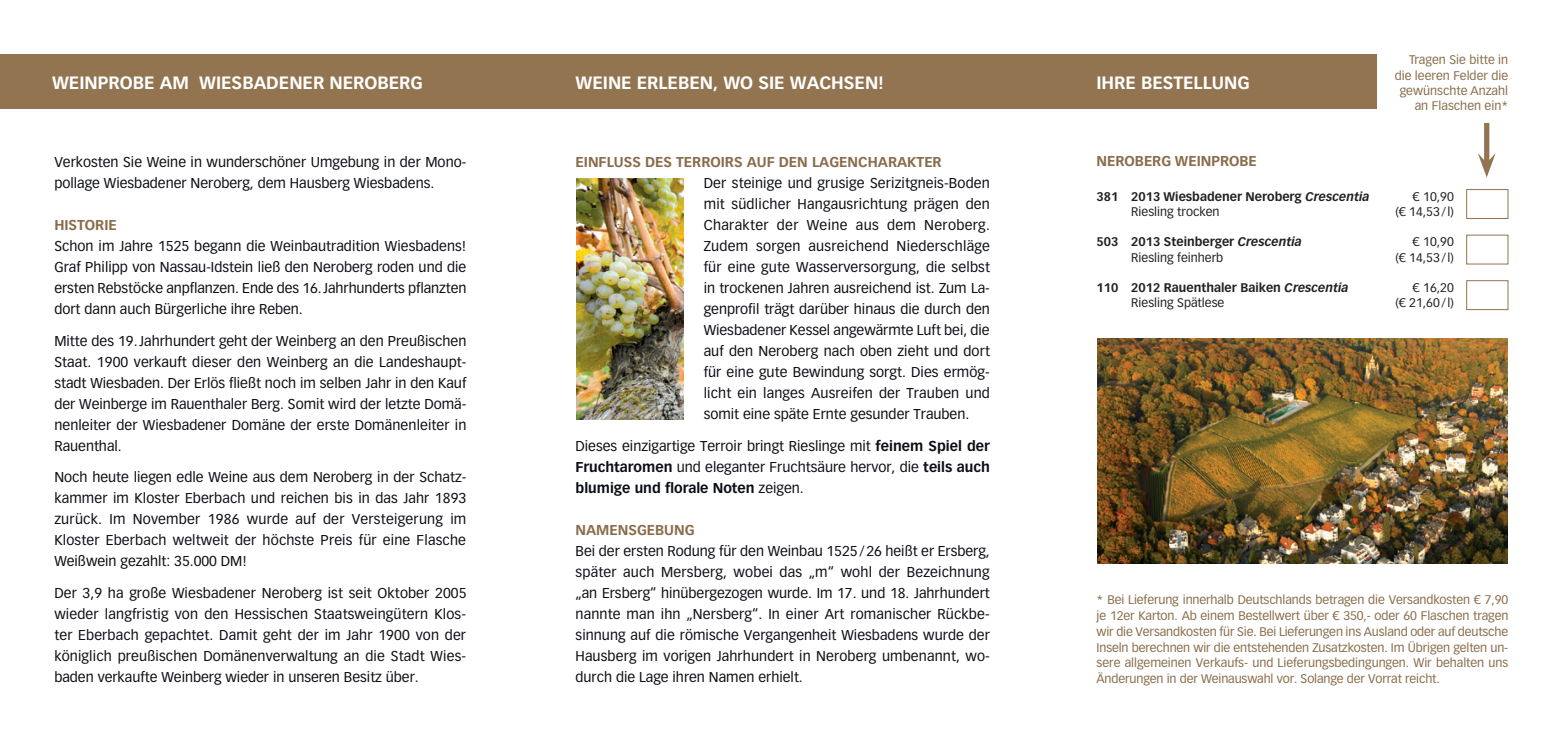
<style>
.page{position:relative;width:1563px;height:735px;background:#fff}
.page>*{position:absolute;margin:0;border:0;box-sizing:border-box;transform-origin:0 0}
.t1{font:700 17.5px "Vectora LT Std";color:#fff}
.t2{font:14px/21px "Vectora LT Std";color:#0b0e15;text-align:justify}
.t3{font:700 14px "Vectora LT Std";color:#896c4a}
.t4{font:12.25px/15.8px "Vectora LT Std";color:#896c4a;text-align:justify}
.t5{font:700 12.25px/15.8px "Vectora LT Std";color:#231f20}
.t6{font:12.25px/15.8px "Vectora LT Std";color:#231f20;text-align:right}
.s1{font-weight:700}
.s2{font-style:italic}
.s3{font-weight:400}
</style>
<div class="page">
<div style="left:0;top:55px;width:1377px;height:54px;background:#927450"></div>
<div style="left:1466px;top:189px;width:42px;height:30px;border:1px solid #927450"></div>
<div style="left:1466px;top:280px;width:42px;height:30px;border:1px solid #927450"></div>
<div style="left:1484px;top:123px;width:5px;height:40px;background:#927450"></div>
<svg style="left:1478px;top:153px;width:17px;height:24px"></svg>
<img style="left:1097px;top:339px;width:410px;height:224px">
<img style="left:576px;top:178px;width:108px;height:241px">
<p class="t1" style="left:52px;top:72px;width:29px">WEINPROBE</p>
<p class="t1" style="left:160px;top:72px;width:132px">AM WIESBADENER</p>
<p class="t1" style="left:329px;top:72px;width:26px">NEROBER</p>
<p class="t1" style="left:410px;top:72px;width:14px">G</p>
<p class="t1" style="left:575px;top:72px;width:28px">WEINE</p>
<p class="t1" style="left:637px;top:72px;width:43px">ERLEBEN</p>
<p class="t1" style="left:713px;top:72px;width:173px">, WO SIE WACHSEN !</p>
<p class="t1" style="left:1096px;top:72px;width:17px">IHRE</p>
<p class="t1" style="left:1141px;top:72px;width:110px">BESTELLUN G</p>
<p class="t4" style="left:1394px;top:52px;width:115px;text-align:right">Tragen Sie bitte in die leeren Felder die gewünschte Anzahl an Flaschen ein*</p>
<p class="t2" style="left:54px;top:151px;width:413px">Verkosten Sie Weine in wunderschöner Umgebung in der Mono&shy;pollage Wiesbadener Neroberg, dem Hausberg Wiesbadens.</p>
<p class="t3" style="left:54px;top:216px;width:40px">HISTORIE</p>
<p class="t2" style="left:54px;top:235px;width:414px">Schon im Jahre 1525 begann die Weinbautradition Wiesbadens!<br>Graf Philipp von Nassau-Idstein ließ den Neroberg roden und die ersten Rebstöcke anpflanzen. Ende des 16.Jahrhunderts pflanzten dort dann auch Bürgerliche ihre Reben.</p>
<p class="t2" style="left:54px;top:330px;width:414px">Mitte des 19.Jahrhundert geht der Weinberg an den Preußischen Staat. 1900 verkauft dieser den Weinberg an die Landeshaupt&shy;stadt Wiesbaden. Der Erlös fließt noch im selben Jahr in den Kauf der Weinberge im Rauenthaler Berg. Somit wird der letzte Domä&shy;nenleiter der Wiesbadener Domäne der erste Domänenleiter in Rauenthal.</p>
<p class="t2" style="left:54px;top:466px;width:413px">Noch heute liegen edle Weine aus dem Neroberg in der Schatz&shy;kammer im Kloster Eberbach und reichen bis in das Jahr 1893 zurück. Im November 1986 wurde auf der Versteigerung im Kloster Eberbach weltweit der höchste Preis für eine Flasche Weißwein gezahlt: 35.000 DM!</p>
<p class="t2" style="left:54px;top:582px;width:414px">Der 3,9 ha große Wiesbadener Neroberg ist seit Oktober 2005 wieder langfristig von den Hessischen Staatsweingütern Klos&shy;ter Eberbach gepachtet. Damit geht der im Jahr 1900 von der königlich preußischen Domänenverwaltung an die Stadt Wies&shy;baden verkaufte Weinberg wieder in unseren Besitz über.</p>
<p class="t3" style="left:575px;top:153px;width:110px">EIN FLUSS DES TERROIR</p>
<p class="t3" style="left:734px;top:153px;width:200px">S AUF DEN LAGEN CHARAKTER</p>
<p class="t2" style="left:704px;top:172px;width:288px">Der steinige und grusige Serizitgneis-Boden mit südlicher Hangausrichtung prägen den Charakter der Weine aus dem Neroberg.<br>Zudem sorgen ausreichend Niederschläge für eine gute Wasserversorgung, die selbst in trockenen Jahren ausreichend ist. Zum La&shy;genprofil trägt darüber hinaus die durch den Wiesbadener Kessel angewärmte Luft bei, die auf den Neroberg nach oben zieht und dort für eine gute Bewindung sorgt. Dies ermög&shy;licht ein langes Ausreifen der Trauben und somit eine späte Ernte gesunder Trauben.</p>
<p class="t2" style="left:575px;top:435px;width:416px">Dieses einzigartige Terroir bringt Rieslinge mit <span class="s1">FEINEM SPIEL DER FRUCHTAROMEN</span> und eleganter Fruchtsäure hervor, die <span class="s1">TEILS AUCH BLUMIGE UND FLORALE NOTEN</span> zeigen.</p>
<p class="t3" style="left:575px;top:521px;width:82px">NAMENSGEBUN</p>
<p class="t3" style="left:685px;top:521px;width:11px">G</p>
<p class="t2" style="left:575px;top:540px;width:416px">Bei der ersten Rodung für den Weinbau 1525/26 heißt er Ersberg, später auch Mersberg, wobei das „m“ wohl der Bezeichnung „an Ersberg“ hinübergezogen wurde. Im 17. und 18. Jahrhundert nannte man ihn „Nersberg“. In einer Art romanischer Rückbe&shy;sinnung auf die römische Vergangenheit Wiesbadens wurde der Hausberg im vorigen Jahrhundert in Neroberg umbenannt, wo&shy;durch die Lage ihren Namen erhielt.</p>
<p class="t3" style="left:1096px;top:152px;width:21px">NEROBER</p>
<p class="t3" style="left:1161px;top:152px;width:37px">G WEINPROBE</p>
<p class="t5" style="left:1131px;top:188px;width:240px;text-indent:-35px">381 2013 WIESBADENER NEROBERG <span class="s2">Crescentia<br></span><span class="s3">Riesling trocken</span></p>
<p class="t6" style="left:1395px;top:188px;width:60px">€ 10,90<br>(€ 14,53/l)</p>
<p class="t5" style="left:1131px;top:234px;width:172px;text-indent:-35px">503 2013 STEINBERGER <span class="s2">Crescentia<br></span><span class="s3">Riesling feinherb</span></p>
<p class="t6" style="left:1395px;top:234px;width:60px">€ 10,90<br>(€ 14,53/l)</p>
<p class="t5" style="left:1131px;top:279px;width:219px;text-indent:-35px">110 2012 RAUENTHALER BAIKEN <span class="s2">Crescentia<br></span><span class="s3">Riesling Spätlese</span></p>
<p class="t6" style="left:1395px;top:279px;width:60px">€ 16,20<br>(€ 21,60/l)</p>
<p class="t4" style="left:1096px;top:591px;width:413px">* Bei Lieferung innerhalb Deutschlands betragen die Versandkosten € 7,90 je 12er Karton. Ab einem Bestellwert über € 350,- oder 60 Flaschen tragen wir die Versandkosten für Sie. Bei Lieferungen ins Ausland oder auf deutsche Inseln berechnen wir die entstehenden Zusatzkosten. Im Übrigen gelten un&shy;sere allgemeinen Verkaufs- und Lieferungsbedingungen. Wir behalten uns Änderungen in der Weinauswahl vor. Solange der Vorrat reicht.</p>
</div>
